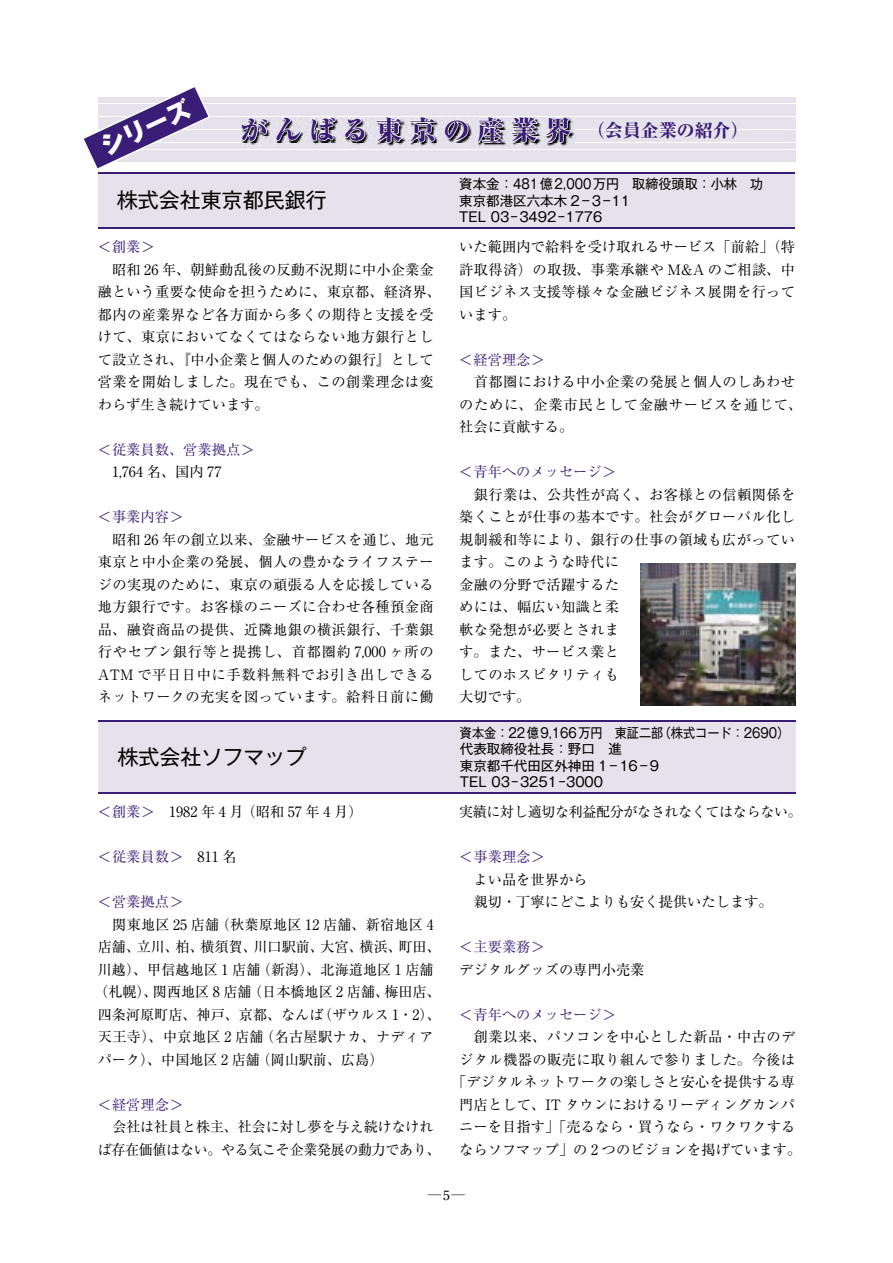
<style>
.page{position:relative;width:893px;height:1263px;background:#fff}
.page>*{position:absolute;margin:0;border:0;box-sizing:border-box;transform-origin:0 0}
.t1{font:800 27px "Ryumin Pro";letter-spacing:.25em;color:#391d76}
.t2{font:800 24px "Gothic MB101 Pro";color:#fff}
.t3{font:21px "Gothic MB101 Pro";color:#000}
.t4{font:800 18px "Ryumin Pro";color:#391d76}
.t5{font:14.25px/22.5px "Ryumin Pro";letter-spacing:.02em;color:#000}
.t6{font:14.25px/22.5px "Ryumin Pro";color:#000}
.t7{font:14.25px "Ryumin Pro";color:#391d76}
.t8{font:14.25px/22.5px "Ryumin Pro";letter-spacing:-.02em;color:#000;text-align:center}
.t9{font:13.5px/16.5px "Gothic MB101 Pro";color:#000;scale:.9 1}
.t10{font:13.5px/16.5px "Gothic MB101 Pro";color:#000}
.t11{font:300 13.5px "Ryumin Pro";color:#000}
.s1{color:#391d76}
.s2{color:#000}
.s3{font-family:"Century Oldstyle";font-weight:400}
</style>
<div class="page">
<svg style="left:84px;top:87px;width:711px;height:140px"></svg>
<hr style="left:98px;top:172px;width:348px;height:2px;background:#391d76">
<hr style="left:446px;top:172px;width:349px;height:2px;background:#391d76">
<hr style="left:98px;top:227px;width:348px;height:2px;background:#391d76">
<hr style="left:446px;top:227px;width:349px;height:2px;background:#391d76">
<img style="left:640px;top:564px;width:155px;height:142px">
<div style="left:98px;top:722px;width:698px;height:71px;background:#e6e2eb"></div>
<hr style="left:98px;top:720px;width:349px;height:2px;background:#391d76">
<hr style="left:447px;top:720px;width:349px;height:2px;background:#391d76">
<hr style="left:98px;top:793px;width:349px;height:1px;background:#391d76">
<hr style="left:447px;top:793px;width:349px;height:1px;background:#391d76">
<h2 class="t2" style="left:94px;top:130px;width:98px;rotate:-25deg">シリーズ</h2>
<h3 class="t3" style="left:117px;top:183px;width:211px">株式会社東京都民銀行</h3>
<h1 class="t1" style="left:241px;top:109px;width:413px">がんばる東京の産業界　　　</h1>
<p class="t4" style="left:587px;top:116px;width:163px">（会員企業の紹介）</p>
<p class="t10" style="left:459px;top:174px;width:305px">資本金：481億2,000万円　取締役頭取：小林　功東京都港区六本木 2－3－11<br>TEL 03－3492－1776</p>
<p class="t7" style="left:98px;top:235px;width:58px">＜創業＞</p>
<p class="t5" style="left:98px;top:257px;width:345px;text-indent:14px">昭和 26 年、朝鮮動乱後の反動不況期に中小企業金融という重要な使命を担うために、東京都、経済界、都内の産業界など各方面から多くの期待と支援を受けて、東京においてなくてはならない地方銀行として設立され、『中小企業と個人のための銀行』として営業を開始しました。現在でも、この創業理念は変わらず生き続けています。</p>
<p class="t7" style="left:98px;top:438px;width:158px">＜従業員数、営業拠点＞</p>
<p class="t5" style="left:98px;top:459px;width:125px">　1,764 名、国内 77</p>
<p class="t7" style="left:98px;top:505px;width:87px">＜事業内容＞</p>
<p class="t5" style="left:98px;top:527px;width:337px;text-align:justify">　昭和 26 年の創立以来、金融サービスを通じ、地元東京と中小企業の発展、個人の豊かなライフステージの実現のために、東京の頑張る人を応援している地方銀行です。お客様のニーズに合わせ各種預金商品、融資商品の提供、近隣地銀の横浜銀行、千葉銀行やセブン銀行等と提携し、首都圏約 7,000 ヶ所のATM で平日日中に手数料無料でお引き出しできるネットワークの充実を図っています。給料日前に働</p>
<h3 class="t3" style="left:118px;top:740px;width:190px">株式会社ソフマップ</h3>
<p class="t6" style="left:98px;top:800px;width:266px"><span class="s1">＜創業＞</span>　1982 年 4 月 （昭和 57 年 4 月）</p>
<p class="t7" style="left:98px;top:846px;width:140px">＜従業員数＞<span class="s2">　811 名</span></p>
<p class="t7" style="left:98px;top:891px;width:87px">＜営業拠点＞</p>
<p class="t6" style="left:94px;top:912px;width:348px;text-indent:18px">関東地区 25 店舗（秋葉原地区 12 店舗、新宿地区 4店舗、立川、柏、横須賀、川口駅前、大宮、横浜、町田、川越）、甲信越地区 1 店舗（新潟）、北海道地区 1 店舗（札幌）、関西地区 8 店舗（日本橋地区 2 店舗、梅田店、四条河原町店、神戸、京都、なんば（ザウルス 1・2）、天王寺）、中京地区 2 店舗（名古屋駅ナカ、ナディアパーク）、中国地区 2 店舗（岡山駅前、広島）</p>
<p class="t7" style="left:98px;top:1093px;width:87px">＜経営理念＞</p>
<p class="t8" style="left:98px;top:1115px;width:344px">会社は社員と株主、社会に対し夢を与え続けなけれ<br>ば存在価値はない。やる気こそ企業発展の動力であり、</p>
<p class="t5" style="left:459px;top:234px;width:337px;text-align:justify">いた範囲内で給料を受け取れるサービス「前給」（特許取得済）の取扱、事業承継や M&amp;A のご相談、中国ビジネス支援等様々な金融ビジネス展開を行っています。</p>
<p class="t7" style="left:459px;top:348px;width:87px">＜経営理念＞</p>
<p class="t5" style="left:459px;top:369px;width:345px">　首都圏における中小企業の発展と個人のしあわせのために、企業市民として金融サービスを通じて、社会に貢献する。</p>
<p class="t7" style="left:459px;top:460px;width:158px">＜青年へのメッセージ＞</p>
<p class="t5" style="left:459px;top:482px;width:338px">　銀行業は、公共性が高く、お客様との信頼関係を築くことが仕事の基本です。社会がグローバル化し規制緩和等により、銀行の仕事の領域も広がっています。このような時代に<br>金融の分野で活躍するた<br>めには、幅広い知識と柔<br>軟な発想が必要とされま<br>す。また、サービス業と<br>してのホスピタリティも<br>大切です。</p>
<p class="t9" style="left:460px;top:722px;width:367px">資本金：22億9,166万円　東証二部（株式コード：2690）代表取締役社長：野口　進<br>東京都千代田区外神田 1－16－9<br>TEL 03－3251－3000</p>
<p class="t8" style="left:459px;top:800px;width:344px">実績に対し適切な利益配分がなされなくてはならない。</p>
<p class="t7" style="left:459px;top:846px;width:87px">＜事業理念＞</p>
<p class="t6" style="left:473px;top:867px;width:301px;text-indent:-14px">　よい品を世界から<br>親切・丁寧にどこよりも安く提供いたします。</p>
<p class="t7" style="left:459px;top:936px;width:87px">＜主要業務＞</p>
<p class="t6" style="left:459px;top:957px;width:187px">デジタルグッズの専門小売業</p>
<p class="t7" style="left:459px;top:1003px;width:158px">＜青年へのメッセージ＞</p>
<p class="t5" style="left:474px;top:1025px;width:323px">創業以来、パソコンを中心とした新品・中古のデ</p>
<p class="t5" style="left:459px;top:1047px;width:337px">ジタル機器の販売に取り組んで参りました。今後は</p>
<p class="t5" style="left:452px;top:1070px;width:344px">「デジタルネットワークの楽しさと安心を提供する専</p>
<p class="t5" style="left:459px;top:1092px;width:337px">門店として、IT タウンにおけるリーディングカンパ</p>
<p class="t5" style="left:459px;top:1115px;width:338px">ニーを目指す」「売るなら・買うなら・ワクワクする</p>
<p class="t6" style="left:459px;top:1137px;width:343px">ならソフマップ」の 2 つのビジョンを掲げています。</p>
<p class="t11" style="left:428px;top:1184px;width:39px">─<span class="s3">5</span>─</p>
</div>
